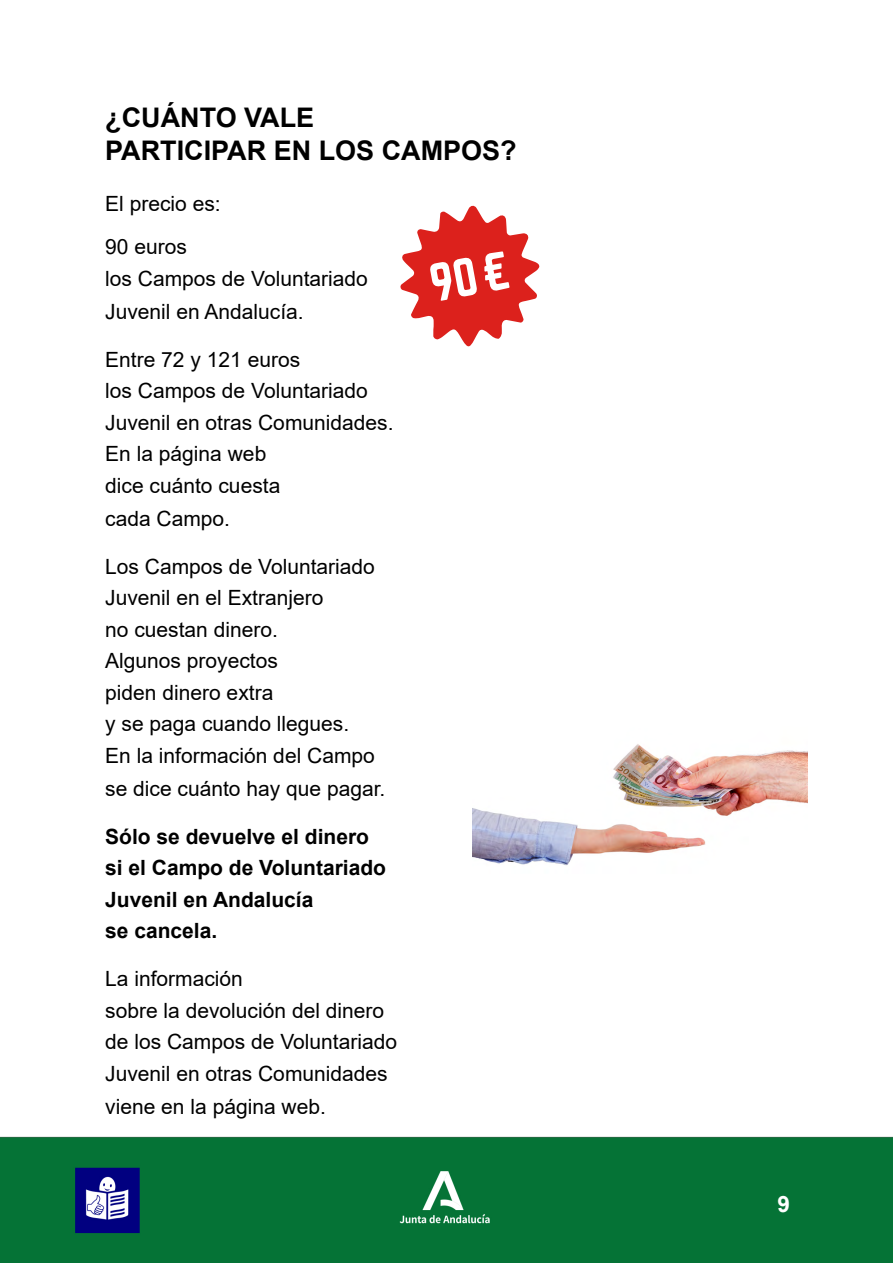
<style>
.page{position:relative;width:893px;height:1263px;background:#fff}
.page>*{position:absolute;margin:0;border:0;box-sizing:border-box;transform-origin:0 0}
.t1{font:700 27px/33px "Arial";color:#000}
.t2{font:700 22.5px "Arial";color:#fff}
.t3{font:21px/31.8px "Arial";color:#000}
.t4{font:700 21px/31.5px "Arial";color:#000}
</style>
<div class="page">
<div style="left:0;top:1136px;width:892px;height:127px;background:#057336"></div>
<svg style="left:400px;top:205px;width:140px;height:142px"></svg>
<img style="left:473px;top:744px;width:335px;height:122px">
<p class="t1" style="left:105px;top:101px;width:413px">¿CUÁNTO VALE<br>PARTICIPAR EN LOS CAMPOS?</p>
<p class="t3" style="left:105px;top:181px;width:117px;line-height:43.5px">El precio es:<br>90 euros</p>
<p class="t3" style="left:105px;top:262px;width:264px;line-height:33px">los Campos de Voluntariado<br>Juvenil en Andalucía.</p>
<p class="t3" style="left:105px;top:343px;width:290px">Entre 72 y 121 euros<br>los Campos de Voluntariado<br>Juvenil en otras Comunidades.<br>En la página web<br>dice cuánto cuesta<br>cada Campo.</p>
<p class="t3" style="left:105px;top:550px;width:282px">Los Campos de Voluntariado<br>Juvenil en el Extranjero<br>no cuestan dinero.<br>Algunos proyectos<br>piden dinero extra<br>y se paga cuando llegues.<br>En la información del Campo se dice cuánto hay que pagar.</p>
<p class="t4" style="left:105px;top:821px;width:282px">Sólo se devuelve el dinero si el Campo de Voluntariado<br>Juvenil en Andalucía<br>se cancela.</p>
<p class="t3" style="left:105px;top:963px;width:293px">La información<br>sobre la devolución del dinero de los Campos de Voluntariado<br>Juvenil en otras Comunidades viene en la página web.</p>
<p class="t2" style="left:777px;top:1188px;width:14px">9</p>
</div>
